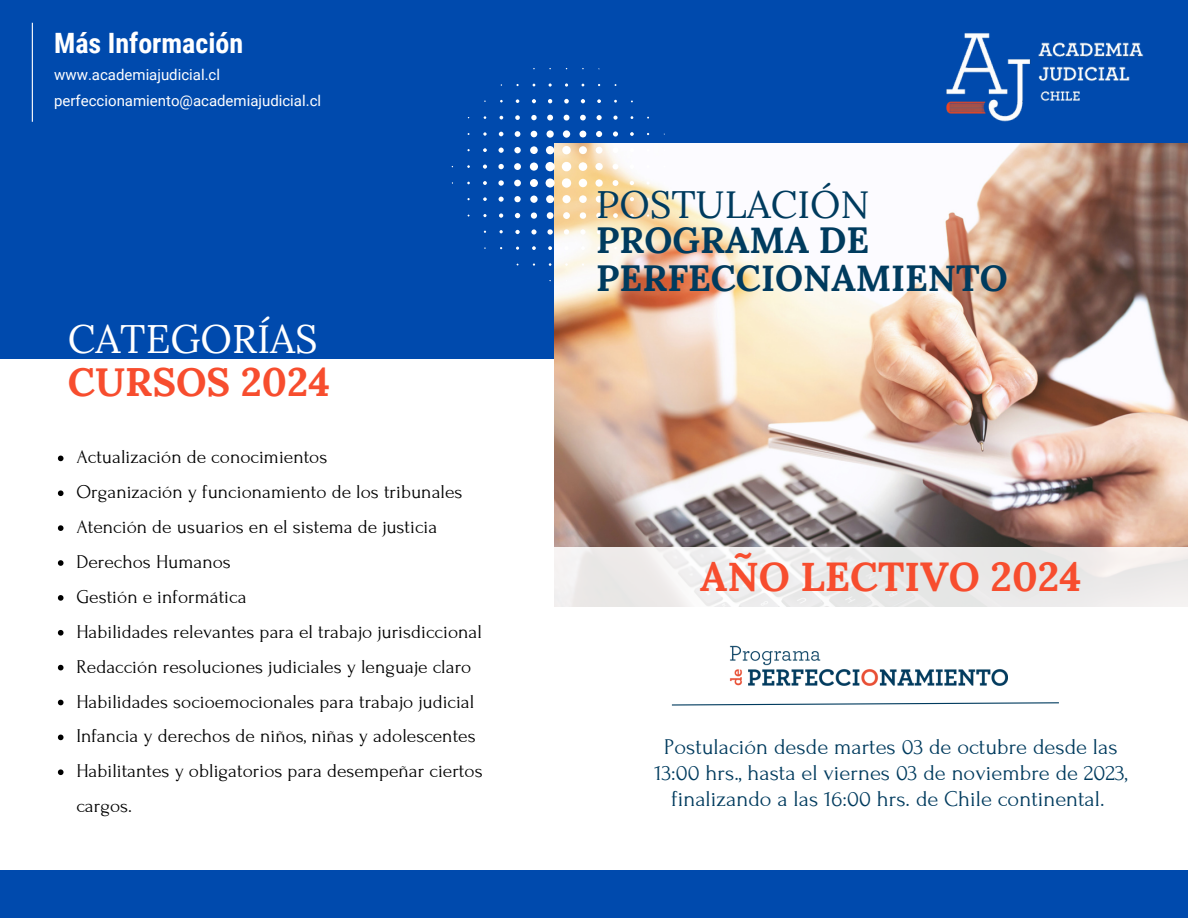
<style>
.page{position:relative;width:1188px;height:918px;background:#004aad}
.page>*{position:absolute;margin:0;border:0;box-sizing:border-box;transform-origin:0 0}
.t1{font:700 40.5px "Lora";color:#f74d2e}
.t2{font:39.75px "Lora";color:#fff}
.t3{font:700 39.75px "Lora";color:#f74d2e}
.t4{font:38.25px "Lora";color:#003b5e}
.t5{font:700 36.45px/38px "Lora";color:#003b5e}
.t6{font:700 28.05px "Roboto Condensed";color:#fff}
.t7{font:22.5px/25.8px "Forum";color:#003b5e;text-align:center}
.t8{font:19.5px/34.8px "Forum";color:#000}
.t9{font:15px "Roboto";color:#fff}
</style>
<div class="page">
<div style="left:0;top:360px;width:1188px;height:510px;background:#fff"></div>
<img style="left:554px;top:143px;width:634px;height:404px">
<svg style="left:671px;top:702px;width:388px;height:4px"></svg>
<hr style="left:32px;top:23px;width:1px;height:99px;background:#fff">
<img style="left:724px;top:645px;width:283px;height:59px">
<svg style="left:554px;top:547px;width:634px;height:60px;fill:#eceaea"></svg>
<div style="left:562px;top:162px;width:9px;height:10px;background:#fff;border-radius:50%"></div>
<div style="left:545px;top:162px;width:10px;height:9px;background:#fff;border-radius:50%"></div>
<div style="left:562px;top:178px;width:9px;height:10px;background:#fff;border-radius:50%"></div>
<div style="left:546px;top:178px;width:9px;height:10px;background:#fff;border-radius:50%"></div>
<svg style="left:579px;top:162px;width:8px;height:9px"></svg>
<div style="left:562px;top:146px;width:9px;height:8px;background:#fff;border-radius:50%"></div>
<div style="left:579px;top:179px;width:8px;height:8px;background:#fff;border-radius:50%"></div>
<div style="left:546px;top:146px;width:8px;height:8px;background:#fff;border-radius:50%"></div>
<svg style="left:530px;top:162px;width:8px;height:9px"></svg>
<svg style="left:562px;top:195px;width:9px;height:8px"></svg>
<div style="left:530px;top:179px;width:8px;height:8px;background:#fff;border-radius:50%"></div>
<div style="left:546px;top:195px;width:8px;height:8px;background:#fff;border-radius:50%"></div>
<div style="left:579px;top:146px;width:8px;height:8px;background:#fff;border-radius:50%"></div>
<svg style="left:530px;top:146px;width:8px;height:8px"></svg>
<svg style="left:579px;top:195px;width:8px;height:8px"></svg>
<div style="left:563px;top:130px;width:7px;height:8px;background:#fff;border-radius:50%"></div>
<div style="left:595px;top:163px;width:8px;height:7px;background:#fff;border-radius:50%"></div>
<div style="left:530px;top:195px;width:8px;height:8px;background:#fff;border-radius:50%"></div>
<div style="left:595px;top:179px;width:8px;height:8px;background:#fff;border-radius:50%"></div>
<div style="left:547px;top:130px;width:7px;height:8px;background:#fff;border-radius:50%"></div>
<div style="left:579px;top:131px;width:8px;height:6px;background:#fff;border-radius:50%"></div>
<div style="left:596px;top:147px;width:7px;height:7px;background:#fff;border-radius:50%"></div>
<div style="left:563px;top:212px;width:7px;height:7px;background:#fff;border-radius:50%"></div>
<div style="left:514px;top:163px;width:7px;height:7px;background:#fff;border-radius:50%"></div>
<div style="left:514px;top:180px;width:7px;height:6px;background:#fff;border-radius:50%"></div>
<div style="left:547px;top:212px;width:7px;height:7px;background:#fff;border-radius:50%"></div>
<div style="left:596px;top:196px;width:6px;height:7px;background:#fff;border-radius:50%"></div>
<svg style="left:531px;top:131px;width:6px;height:6px"></svg>
<svg style="left:580px;top:212px;width:6px;height:7px"></svg>
<div style="left:514px;top:147px;width:7px;height:6px;background:#fff;border-radius:50%"></div>
<div style="left:514px;top:196px;width:7px;height:6px;background:#fff;border-radius:50%"></div>
<div style="left:531px;top:212px;width:6px;height:7px;background:#fff;border-radius:50%"></div>
<svg style="left:596px;top:131px;width:6px;height:6px"></svg>
<svg style="left:613px;top:164px;width:5px;height:6px"></svg>
<svg style="left:564px;top:115px;width:5px;height:6px"></svg>
<svg style="left:612px;top:180px;width:6px;height:6px"></svg>
<svg style="left:547px;top:115px;width:6px;height:6px"></svg>
<svg style="left:515px;top:131px;width:5px;height:6px"></svg>
<svg style="left:613px;top:147px;width:5px;height:6px"></svg>
<svg style="left:580px;top:115px;width:6px;height:5px"></svg>
<svg style="left:596px;top:213px;width:6px;height:5px"></svg>
<svg style="left:613px;top:196px;width:5px;height:6px"></svg>
<svg style="left:531px;top:115px;width:6px;height:5px"></svg>
<svg style="left:498px;top:180px;width:6px;height:6px"></svg>
<svg style="left:498px;top:164px;width:6px;height:5px"></svg>
<svg style="left:564px;top:229px;width:5px;height:6px"></svg>
<svg style="left:547px;top:229px;width:6px;height:6px"></svg>
<svg style="left:515px;top:213px;width:5px;height:5px"></svg>
<svg style="left:498px;top:148px;width:6px;height:5px"></svg>
<svg style="left:580px;top:229px;width:6px;height:6px"></svg>
<svg style="left:499px;top:197px;width:5px;height:5px"></svg>
<svg style="left:531px;top:229px;width:6px;height:6px"></svg>
<svg style="left:596px;top:115px;width:6px;height:5px"></svg>
<svg style="left:613px;top:131px;width:5px;height:6px"></svg>
<svg style="left:613px;top:213px;width:5px;height:5px"></svg>
<svg style="left:597px;top:230px;width:4px;height:4px"></svg>
<svg style="left:630px;top:164px;width:4px;height:5px"></svg>
<svg style="left:564px;top:99px;width:5px;height:5px"></svg>
<svg style="left:499px;top:132px;width:4px;height:4px"></svg>
<svg style="left:515px;top:115px;width:5px;height:5px"></svg>
<svg style="left:548px;top:99px;width:4px;height:4px"></svg>
<svg style="left:630px;top:181px;width:4px;height:4px"></svg>
<svg style="left:515px;top:230px;width:5px;height:4px"></svg>
<svg style="left:581px;top:99px;width:4px;height:4px"></svg>
<svg style="left:499px;top:213px;width:4px;height:5px"></svg>
<svg style="left:630px;top:148px;width:4px;height:4px"></svg>
<svg style="left:564px;top:246px;width:5px;height:4px"></svg>
<svg style="left:630px;top:197px;width:4px;height:4px"></svg>
<svg style="left:532px;top:99px;width:4px;height:4px"></svg>
<svg style="left:613px;top:115px;width:5px;height:5px"></svg>
<svg style="left:483px;top:165px;width:4px;height:4px"></svg>
<svg style="left:483px;top:181px;width:4px;height:4px"></svg>
<svg style="left:548px;top:246px;width:4px;height:4px"></svg>
<svg style="left:532px;top:246px;width:4px;height:4px"></svg>
<svg style="left:500px;top:116px;width:3px;height:4px"></svg>
<svg style="left:630px;top:132px;width:4px;height:4px"></svg>
<svg style="left:483px;top:148px;width:4px;height:4px"></svg>
<svg style="left:581px;top:246px;width:4px;height:4px"></svg>
<svg style="left:614px;top:230px;width:3px;height:4px"></svg>
<svg style="left:597px;top:99px;width:4px;height:4px"></svg>
<svg style="left:516px;top:99px;width:3px;height:4px"></svg>
<svg style="left:483px;top:197px;width:4px;height:4px"></svg>
<svg style="left:630px;top:214px;width:4px;height:3px"></svg>
<svg style="left:499px;top:230px;width:4px;height:3px"></svg>
<svg style="left:483px;top:132px;width:4px;height:4px"></svg>
<svg style="left:597px;top:247px;width:4px;height:3px"></svg>
<svg style="left:646px;top:181px;width:4px;height:4px"></svg>
<svg style="left:646px;top:165px;width:4px;height:3px"></svg>
<svg style="left:483px;top:214px;width:4px;height:3px"></svg>
<svg style="left:565px;top:83px;width:3px;height:4px"></svg>
<img style="left:946px;top:33px;width:198px;height:89px">
<svg style="left:58px;top:456px;width:6px;height:5px"></svg>
<svg style="left:58px;top:490px;width:6px;height:6px"></svg>
<svg style="left:58px;top:525px;width:6px;height:6px"></svg>
<svg style="left:58px;top:560px;width:6px;height:6px"></svg>
<svg style="left:58px;top:595px;width:6px;height:6px"></svg>
<svg style="left:58px;top:630px;width:6px;height:6px"></svg>
<svg style="left:58px;top:665px;width:6px;height:5px"></svg>
<svg style="left:58px;top:700px;width:6px;height:5px"></svg>
<svg style="left:58px;top:735px;width:6px;height:5px"></svg>
<svg style="left:58px;top:769px;width:6px;height:6px"></svg>
<p class="t6" style="left:54px;top:27px;width:190px">Más Información</p>
<p class="t9" style="left:54px;top:66px;width:167px">www.academiajudicial.cl</p>
<p class="t9" style="left:54px;top:92px;width:268px">perfeccionamiento@academiajudicial.cl</p>
<p class="t2" style="left:68px;top:313px;width:251px">CATEGORÍAS</p>
<p class="t3" style="left:68px;top:356px;width:264px">CURSOS 2024</p>
<p class="t8" style="left:76px;top:440px;width:253px">Actualización de conocimientos</p>
<p class="t8" style="left:76px;top:475px;width:388px">Organización y funcionamiento de los tribunales</p>
<p class="t8" style="left:76px;top:510px;width:363px">Atención de usuarios en el sistema de justicia</p>
<p class="t8" style="left:76px;top:545px;width:156px">Derechos Humanos</p>
<p class="t8" style="left:76px;top:580px;width:172px">Gestión e informática</p>
<p class="t8" style="left:76px;top:614px;width:407px">Habilidades relevantes para el trabajo jurisdiccional</p>
<p class="t8" style="left:76px;top:649px;width:397px">Redacción resoluciones judiciales y lenguaje claro</p>
<p class="t8" style="left:76px;top:684px;width:399px">Habilidades socioemocionales para trabajo judicial</p>
<p class="t8" style="left:76px;top:719px;width:401px">Infancia y derechos de niños, niñas y adolescentes</p>
<p class="t8" style="left:76px;top:754px;width:408px">Habilitantes y obligatorios para desempeñar ciertos cargos.</p>
<p class="t4" style="left:596px;top:180px;width:275px">POSTULACIÓN</p>
<p class="t5" style="left:596px;top:221px;width:413px">PROGRAMA DE<br>PERFECCIONAMIENTO</p>
<p class="t1" style="left:700px;top:550px;width:383px">AÑO LECTIVO 2024</p>
<p class="t7" style="left:654px;top:734px;width:475px">Postulación desde martes 03 de octubre desde las<br>13:00 hrs., hasta el viernes 03 de noviembre de 2023, finalizando a las 16:00 hrs. de Chile continental.</p>
</div>
